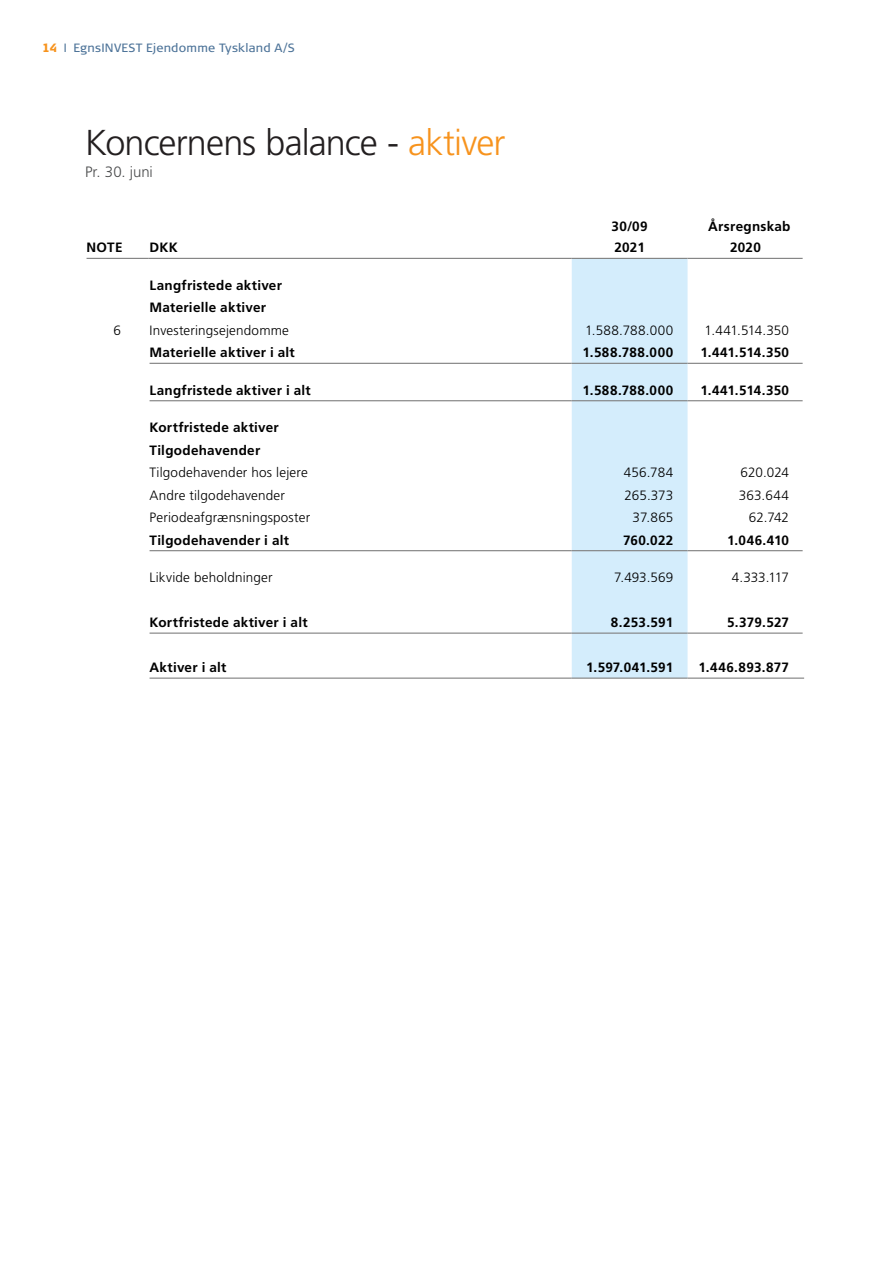
<style>
.page{position:relative;width:893px;height:1263px;background:#fff}
.page>*{position:absolute;margin:0;border:0;box-sizing:border-box;transform-origin:0 0}
.Overskrifter_niveau{font:300 36px "Frutiger LT";letter-spacing:-.025em;color:#231f20}
.Afsnit_niveau_3{font:300 15px "Frutiger LT";letter-spacing:-.005em;color:#494a4b}
.Afsnit_niveau_2{font:700 13.5px/21px "Frutiger LT";letter-spacing:.02em;color:#000}
.Afsnit_niveau_2-2{font:300 13.5px "Frutiger LT";letter-spacing:.015em;color:#000}
.Afsnit_niveau_2-3{font:700 13.5px "Frutiger LT";letter-spacing:.04em;color:#000}
.Afsnit_niveau_2-4{font:700 13.5px "Frutiger LT";color:#000}
.Afsnit_niveau_2-5{font:300 13.5px "Frutiger LT";letter-spacing:-.02em;color:#000}
.t1{font:12px "Signa Normal";letter-spacing:.02em;color:#4e7499;scale:.9 1}
.s1{font-family:"Signa Column";font-weight:900;color:#f7931d}
.s2{color:#f7931d}
</style>
<div class="page">
<div style="left:572px;top:259px;width:116px;height:418px;background:#d4edfc"></div>
<hr style="left:87px;top:258px;width:62px;height:1px;background:#7f7f7f">
<hr style="left:149px;top:258px;width:423px;height:1px;background:#7f7f7f">
<hr style="left:572px;top:258px;width:116px;height:1px;background:#7f7f7f">
<hr style="left:688px;top:258px;width:115px;height:1px;background:#7f7f7f">
<hr style="left:150px;top:363px;width:422px;height:1px;background:#7f7f7f">
<hr style="left:572px;top:363px;width:116px;height:1px;background:#7f7f7f">
<hr style="left:688px;top:363px;width:115px;height:1px;background:#7f7f7f">
<hr style="left:150px;top:400px;width:422px;height:1px;background:#7f7f7f">
<hr style="left:572px;top:400px;width:116px;height:1px;background:#7f7f7f">
<hr style="left:688px;top:400px;width:115px;height:1px;background:#7f7f7f">
<hr style="left:150px;top:550px;width:422px;height:1px;background:#7f7f7f">
<hr style="left:572px;top:550px;width:116px;height:1px;background:#7f7f7f">
<hr style="left:688px;top:550px;width:115px;height:1px;background:#7f7f7f">
<hr style="left:150px;top:632px;width:422px;height:2px;background:#7f7f7f">
<hr style="left:572px;top:632px;width:116px;height:2px;background:#7f7f7f">
<hr style="left:688px;top:632px;width:115px;height:2px;background:#7f7f7f">
<hr style="left:150px;top:677px;width:422px;height:2px;background:#7f7f7f">
<hr style="left:572px;top:677px;width:116px;height:2px;background:#7f7f7f">
<hr style="left:688px;top:677px;width:116px;height:2px;background:#7f7f7f">
<p class="t1" style="left:43px;top:41px;width:282px"><span class="s1">14</span> I EgnsINVEST Ejendomme Tyskland A/S</p>
<p class="Overskrifter_niveau" style="left:85px;top:122px;width:422px">Koncernens balance - <span class="s2">aktiver</span></p>
<p class="Afsnit_niveau_3" style="left:85px;top:163px;width:69px">Pr. 30. juni</p>
<p class="Afsnit_niveau_2" style="left:87px;top:237px;width:38px">NOTE</p>
<p class="Afsnit_niveau_2" style="left:150px;top:237px;width:30px">DKK</p>
<p class="Afsnit_niveau_2" style="left:150px;top:275px;width:134px">Langfristede aktiver</p>
<p class="Afsnit_niveau_2" style="left:150px;top:297px;width:118px">Materielle aktiver</p>
<p class="Afsnit_niveau_2" style="left:612px;top:216px;width:38px">30/09<br>2021</p>
<p class="Afsnit_niveau_2" style="left:708px;top:216px;width:84px;text-align:center">Årsregnskab<br>2020</p>
<p class="Afsnit_niveau_2-2" style="left:114px;top:322px;width:9px">6</p>
<p class="Afsnit_niveau_2-2" style="left:150px;top:322px;width:141px">Investeringsejendomme</p>
<p class="Afsnit_niveau_2-2" style="left:585px;top:322px;width:90px">1.588.788.000</p>
<p class="Afsnit_niveau_2-5" style="left:704px;top:322px;width:86px">1.441.514.350</p>
<p class="Afsnit_niveau_2" style="left:150px;top:342px;width:147px">Materielle aktiver i alt</p>
<p class="Afsnit_niveau_2-3" style="left:582px;top:345px;width:92px">1.588.788.000</p>
<p class="Afsnit_niveau_2-4" style="left:700px;top:345px;width:90px">1.441.514.350</p>
<p class="Afsnit_niveau_2" style="left:150px;top:380px;width:163px">Langfristede aktiver i alt</p>
<p class="Afsnit_niveau_2-3" style="left:582px;top:382px;width:92px">1.588.788.000</p>
<p class="Afsnit_niveau_2-4" style="left:700px;top:382px;width:90px">1.441.514.350</p>
<p class="Afsnit_niveau_2" style="left:150px;top:417px;width:131px">Kortfristede aktiver</p>
<p class="Afsnit_niveau_2" style="left:150px;top:440px;width:112px">Tilgodehavender</p>
<p class="Afsnit_niveau_2-2" style="left:150px;top:465px;width:160px">Tilgodehavender hos lejere</p>
<p class="Afsnit_niveau_2-2" style="left:624px;top:465px;width:51px">456.784</p>
<p class="Afsnit_niveau_2-2" style="left:740px;top:465px;width:50px">620.024</p>
<p class="Afsnit_niveau_2-2" style="left:150px;top:487px;width:137px">Andre tilgodehavender</p>
<p class="Afsnit_niveau_2-2" style="left:625px;top:487px;width:50px">265.373</p>
<p class="Afsnit_niveau_2-2" style="left:739px;top:487px;width:52px">363.644</p>
<p class="Afsnit_niveau_2-2" style="left:150px;top:510px;width:162px">Periodeafgrænsningsposter</p>
<p class="Afsnit_niveau_2-2" style="left:633px;top:510px;width:42px">37.865</p>
<p class="Afsnit_niveau_2-2" style="left:749px;top:510px;width:42px">62.742</p>
<p class="Afsnit_niveau_2" style="left:150px;top:530px;width:141px">Tilgodehavender i alt</p>
<p class="Afsnit_niveau_2" style="left:623px;top:530px;width:52px">760.022</p>
<p class="Afsnit_niveau_2" style="left:727px;top:530px;width:63px">1.046.410</p>
<p class="Afsnit_niveau_2-2" style="left:150px;top:570px;width:125px">Likvide beholdninger</p>
<p class="Afsnit_niveau_2-2" style="left:614px;top:570px;width:61px">7.493.569</p>
<p class="Afsnit_niveau_2-2" style="left:732px;top:570px;width:59px">4.333.117</p>
<p class="Afsnit_niveau_2" style="left:150px;top:612px;width:160px">Kortfristede aktiver i alt</p>
<p class="Afsnit_niveau_2" style="left:611px;top:612px;width:64px">8.253.591</p>
<p class="Afsnit_niveau_2" style="left:727px;top:612px;width:64px">5.379.527</p>
<p class="Afsnit_niveau_2" style="left:150px;top:657px;width:78px">Aktiver i alt</p>
<p class="Afsnit_niveau_2" style="left:586px;top:657px;width:89px">1.597.041.591</p>
<p class="Afsnit_niveau_2" style="left:698px;top:657px;width:92px">1.446.893.877</p>
</div>
